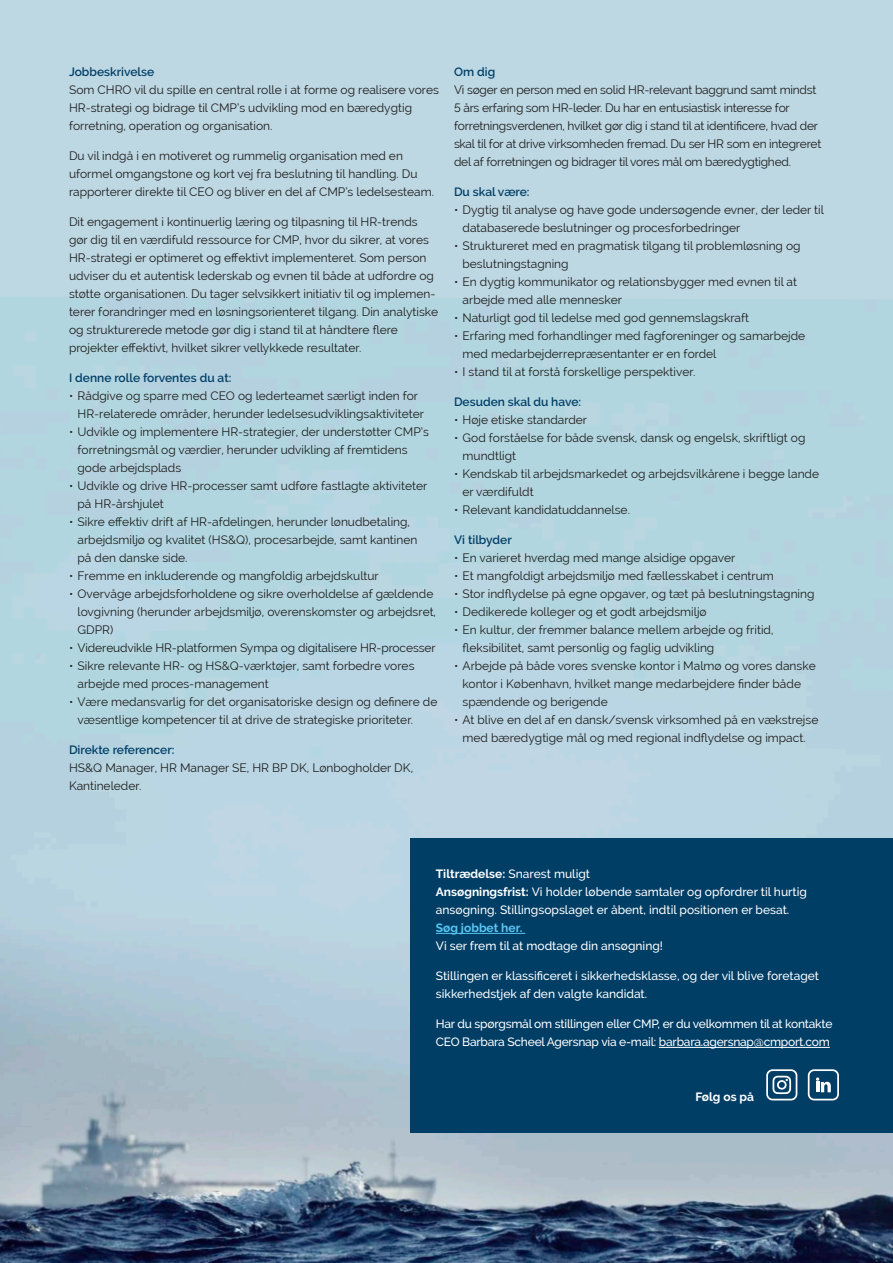
<style>
.page{position:relative;width:893px;height:1263px;background:#bdd7e3}
.page>*{position:absolute;margin:0;border:0;box-sizing:border-box;transform-origin:0 0}
.t1{font:12px/18px "Raleway";color:#1d1d1b}
.t2{font:12px/18px "Raleway";letter-spacing:-.02em;color:#1d1d1b}
.t3{font:500 12px/18px "Raleway";color:#fff}
.t4{font:500 12px/18px "Raleway";letter-spacing:-.02em;color:#fff}
.t5{font:600 12px "Raleway";color:#003e66}
.t6{font:700 12px "Raleway";color:#5bc5f2}
.t7{font:700 12px "Raleway";color:#fff}
.s1{font-weight:700}
</style>
<div class="page">
<img style="left:0;top:297px;width:893px;height:966px">
<div style="left:410px;top:838px;width:483px;height:294px;background:#003e66"></div>
<svg style="left:816px;top:1077px;width:15px;height:15px"></svg>
<div style="left:808px;top:1069px;width:31px;height:31px;border:2px solid #fff;border-radius:5px"></div>
<svg style="left:772px;top:1076px;width:19px;height:18px"></svg>
<div style="left:766px;top:1069px;width:31px;height:31px;border:2px solid #fff;border-radius:5px"></div>
<hr style="left:436px;top:933px;width:89px;height:1px;background:#5bc5f2">
<hr style="left:659px;top:1047px;width:171px;height:1px;background:#fff">
<p class="t5" style="left:69px;top:65px;width:87px">Jobbeskrivelse</p>
<p class="t1" style="left:69px;top:81px;width:371px">Som CHRO vil du spille en central rolle i at forme og realisere vores<br>HR-strategi og bidrage til CMP’s udvikling mod en bæredygtig forretning, operation og organisation.</p>
<p class="t1" style="left:69px;top:147px;width:367px">Du vil indgå i en motiveret og rummelig organisation med en uformel omgangstone og kort vej fra beslutning til handling. Du rapporterer direkte til CEO og bliver en del af CMP’s ledelsesteam.</p>
<p class="t1" style="left:69px;top:213px;width:371px">Dit engagement i kontinuerlig læring og tilpasning til HR-trends gør dig til en værdifuld ressource for CMP, hvor du sikrer, at vores HR-strategi er optimeret og effektivt implementeret. Som person udviser du et autentisk lederskab og evnen til både at udfordre og støtte organisationen. Du tager selvsikkert initiativ til og implemen&shy;terer forandringer med en løsningsorienteret tilgang. Din analytiske og strukturerede metode gør dig i stand til at håndtere flere projekter effektivt, hvilket sikrer vellykkede resultater.</p>
<p class="t5" style="left:69px;top:371px;width:164px">I denne rolle forventes du at:</p>
<p class="t1" style="left:78px;top:387px;width:348px;text-indent:-9px">• Rådgive og sparre med CEO og lederteamet særligt inden for<br>HR-relaterede områder, herunder ledelsesudviklingsaktiviteter</p>
<p class="t1" style="left:78px;top:423px;width:353px;text-indent:-9px">• Udvikle og implementere HR-strategier, der understøtter CMP’s forretningsmål og værdier, herunder udvikling af fremtidens gode arbejdsplads</p>
<p class="t1" style="left:78px;top:477px;width:351px;text-indent:-9px">• Udvikle og drive HR-processer samt udføre fastlagte aktiviteter på HR-årshjulet</p>
<p class="t1" style="left:78px;top:513px;width:341px;text-indent:-9px">• Sikre effektiv drift af HR-afdelingen, herunder lønudbetaling, arbejdsmiljø og kvalitet (HS&amp;Q), procesarbejde, samt kantinen på den danske side.</p>
<p class="t1" style="left:69px;top:567px;width:311px">• Fremme en inkluderende og mangfoldig arbejdskultur</p>
<p class="t1" style="left:78px;top:585px;width:360px;text-indent:-9px">• Overvåge arbejdsforholdene og sikre overholdelse af gældende lovgivning (herunder arbejdsmiljø, overenskomster og arbejdsret,<br>GDPR)</p>
<p class="t1" style="left:69px;top:639px;width:368px">• Videreudvikle HR-platformen Sympa og digitalisere HR-processer</p>
<p class="t1" style="left:78px;top:657px;width:338px;text-indent:-9px">• Sikre relevante HR- og HS&amp;Q-værktøjer, samt forbedre vores arbejde med proces-management</p>
<p class="t1" style="left:78px;top:693px;width:361px;text-indent:-9px">• Være medansvarlig for det organisatoriske design og definere de væsentlige kompetencer til at drive de strategiske prioriteter.</p>
<p class="t5" style="left:69px;top:743px;width:107px">Direkte referencer:</p>
<p class="t1" style="left:69px;top:759px;width:346px">HS&amp;Q Manager, HR Manager SE, HR BP DK, Lønbogholder DK,<br>Kantineleder.</p>
<p class="t5" style="left:454px;top:65px;width:43px">Om dig</p>
<p class="t2" style="left:454px;top:81px;width:369px">Vi søger en person med en solid HR-relevant baggrund samt mindst 5 års erfaring som HR-leder. Du har en entusiastisk interesse for forretningsverdenen, hvilket gør dig i stand til at identificere, hvad der skal til for at drive virksomheden fremad. Du ser HR som en integreret del af forretningen og bidrager til vores mål om bæredygtighed.</p>
<p class="t5" style="left:454px;top:185px;width:77px">Du skal være:</p>
<p class="t1" style="left:463px;top:201px;width:363px;text-indent:-9px">• Dygtig til analyse og have gode undersøgende evner, der leder til databaserede beslutninger og procesforbedringer</p>
<p class="t1" style="left:463px;top:237px;width:340px;text-indent:-9px">• Struktureret med en pragmatisk tilgang til problemløsning og beslutningstagning</p>
<p class="t1" style="left:463px;top:273px;width:336px;text-indent:-9px">• En dygtig kommunikator og relationsbygger med evnen til at arbejde med alle mennesker</p>
<p class="t1" style="left:454px;top:309px;width:297px">• Naturligt god til ledelse med god gennemslagskraft</p>
<p class="t1" style="left:463px;top:327px;width:344px;text-indent:-9px">• Erfaring med forhandlinger med fagforeninger og samarbejde med medarbejderrepræsentanter er en fordel</p>
<p class="t1" style="left:454px;top:363px;width:243px">• I stand til at forstå forskellige perspektiver.</p>
<p class="t5" style="left:454px;top:395px;width:129px">Desuden skal du have:</p>
<p class="t1" style="left:454px;top:411px;width:135px">• Høje etiske standarder</p>
<p class="t1" style="left:463px;top:429px;width:344px;text-indent:-9px">• God forståelse for både svensk, dansk og engelsk, skriftligt og mundtligt</p>
<p class="t1" style="left:463px;top:465px;width:358px;text-indent:-9px">• Kendskab til arbejdsmarkedet og arbejdsvilkårene i begge lande er værdifuldt</p>
<p class="t1" style="left:454px;top:501px;width:177px">• Relevant kandidatuddannelse.</p>
<p class="t5" style="left:454px;top:533px;width:59px">Vi tilbyder</p>
<p class="t1" style="left:454px;top:549px;width:283px">• En varieret hverdag med mange alsidige opgaver</p>
<p class="t1" style="left:454px;top:567px;width:321px">• Et mangfoldigt arbejdsmiljø med fællesskabet i centrum</p>
<p class="t1" style="left:454px;top:585px;width:362px">• Stor indflydelse på egne opgaver, og tæt på beslutningstagning</p>
<p class="t1" style="left:454px;top:603px;width:254px">• Dedikerede kolleger og et godt arbejdsmiljø</p>
<p class="t1" style="left:463px;top:621px;width:312px;text-indent:-9px">• En kultur, der fremmer balance mellem arbejde og fritid, fleksibilitet, samt personlig og faglig udvikling</p>
<p class="t1" style="left:463px;top:657px;width:355px;text-indent:-9px">• Arbejde på både vores svenske kontor i Malmø og vores danske kontor i København, hvilket mange medarbejdere finder både spændende og berigende</p>
<p class="t1" style="left:454px;top:711px;width:366px;text-align:center">• At blive en del af en dansk/svensk virksomhed på en vækstrejse med bæredygtige mål og med regional indflydelse og impact.</p>
<p class="t3" style="left:436px;top:865px;width:373px"><span class="s1">Tiltrædelse:</span> Snarest muligt<br><span class="s1">Ansøgningsfrist:</span> Vi holder løbende samtaler og opfordrer til hurtig ansøgning. Stillingsopslaget er åbent, indtil positionen er besat.</p>
<p class="t6" style="left:436px;top:921px;width:88px">Søg jobbet her.</p>
<p class="t3" style="left:436px;top:937px;width:229px">Vi ser frem til at modtage din ansøgning!</p>
<p class="t3" style="left:436px;top:967px;width:385px">Stillingen er klassificeret i sikkerhedsklasse, og der vil blive foretaget sikkerhedstjek af den valgte kandidat.</p>
<p class="t4" style="left:436px;top:1015px;width:398px">Har du spørgsmål om stillingen eller CMP, er du velkommen til at kontakte<br>CEO Barbara Scheel Agersnap via e-mail: barbara.agersnap@cmport.com</p>
<p class="t7" style="left:695px;top:1089px;width:60px">Følg os på</p>
</div>
